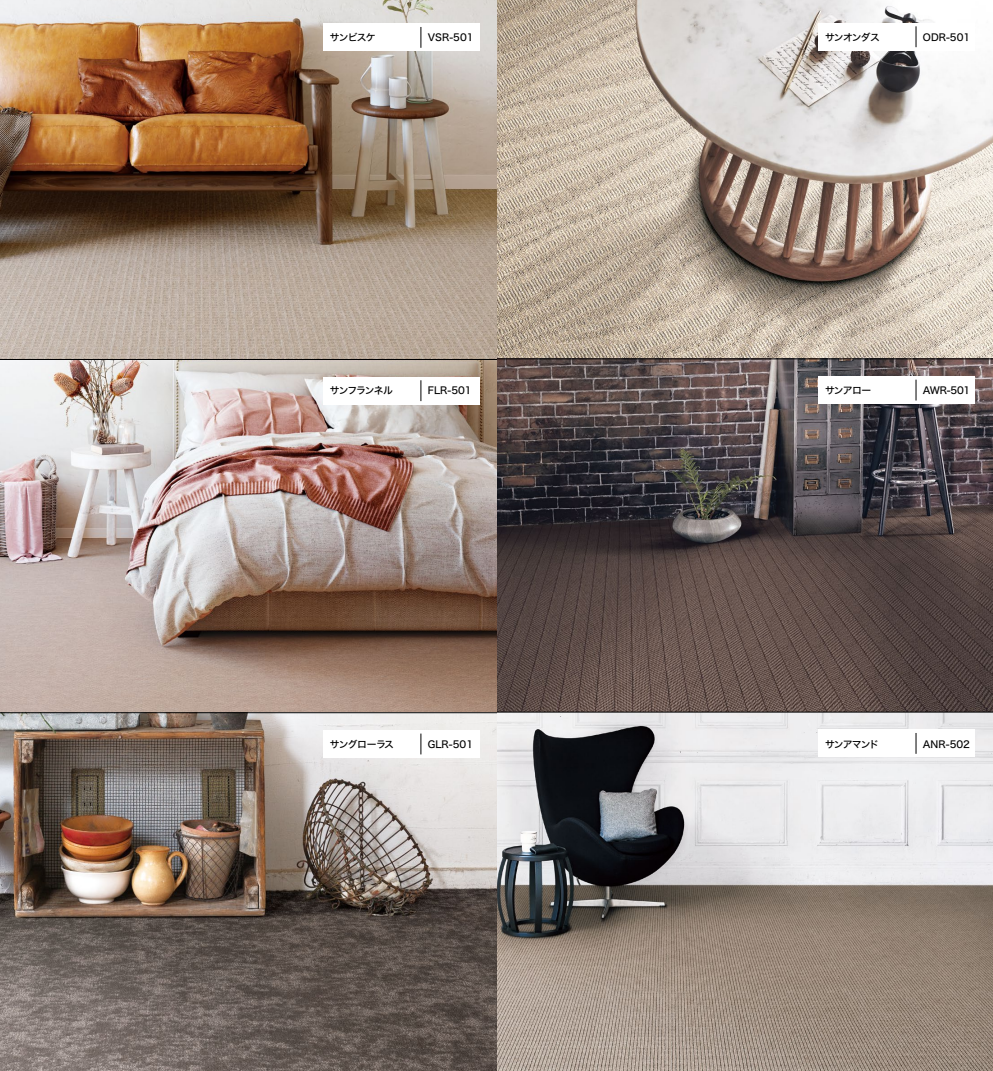
<style>
.page{position:relative;width:993px;height:1071px;background:#fff}
.page>*{position:absolute;margin:0;border:0;box-sizing:border-box;transform-origin:0 0}
.t1{font:9.75px "Hira Kaku Std N W5";letter-spacing:-.05em;color:#000}
.t2{font:9.75px "Hira Kaku Std N W5";letter-spacing:-.07em;color:#000}
.t3{font:9.75px "Hira Kaku Std N W5";letter-spacing:-.1em;color:#000}
</style>
<div class="page">
<img style="left:496px;top:0;width:496px;height:1070px">
<hr style="left:496px;top:358px;width:496px;height:1px;background:#000">
<hr style="left:496px;top:711px;width:496px;height:1px;background:#000">
<div style="left:818px;top:23px;width:156px;height:28px;background:#fff"></div>
<svg style="left:915px;top:26px;width:1px;height:21px"></svg>
<div style="left:818px;top:376px;width:156px;height:28px;background:#fff"></div>
<svg style="left:915px;top:379px;width:1px;height:21px"></svg>
<div style="left:818px;top:729px;width:156px;height:28px;background:#fff"></div>
<svg style="left:915px;top:733px;width:1px;height:20px"></svg>
<img style="left:0;top:0;width:496px;height:359px">
<img style="left:0;top:360px;width:496px;height:352px">
<img style="left:0;top:713px;width:496px;height:357px">
<hr style="left:0;top:359px;width:496px;height:1px;background:#000">
<hr style="left:0;top:712px;width:496px;height:1px;background:#000">
<div style="left:323px;top:23px;width:157px;height:28px;background:#fff"></div>
<svg style="left:420px;top:27px;width:1px;height:21px"></svg>
<div style="left:323px;top:729px;width:157px;height:28px;background:#fff"></div>
<svg style="left:420px;top:733px;width:1px;height:21px"></svg>
<div style="left:323px;top:376px;width:157px;height:28px;background:#fff"></div>
<svg style="left:420px;top:380px;width:1px;height:21px"></svg>
<p class="t1" style="left:330px;top:30px;width:47px">サンビスケ</p>
<p class="t1" style="left:427px;top:30px;width:47px">VSR-501</p>
<p class="t1" style="left:824px;top:29px;width:57px">サンオンダス</p>
<p class="t1" style="left:922px;top:30px;width:49px">ODR-501</p>
<p class="t3" style="left:330px;top:383px;width:65px">サンフランネル</p>
<p class="t1" style="left:427px;top:383px;width:45px">FLR-501</p>
<p class="t1" style="left:824px;top:382px;width:48px">サンアロー</p>
<p class="t1" style="left:922px;top:382px;width:49px">AWR-501</p>
<p class="t2" style="left:330px;top:736px;width:66px">サングローラス</p>
<p class="t1" style="left:427px;top:736px;width:47px">GLR-501</p>
<p class="t1" style="left:824px;top:736px;width:55px">サンアマンド</p>
<p class="t1" style="left:922px;top:736px;width:49px">ANR-502</p>
</div>
